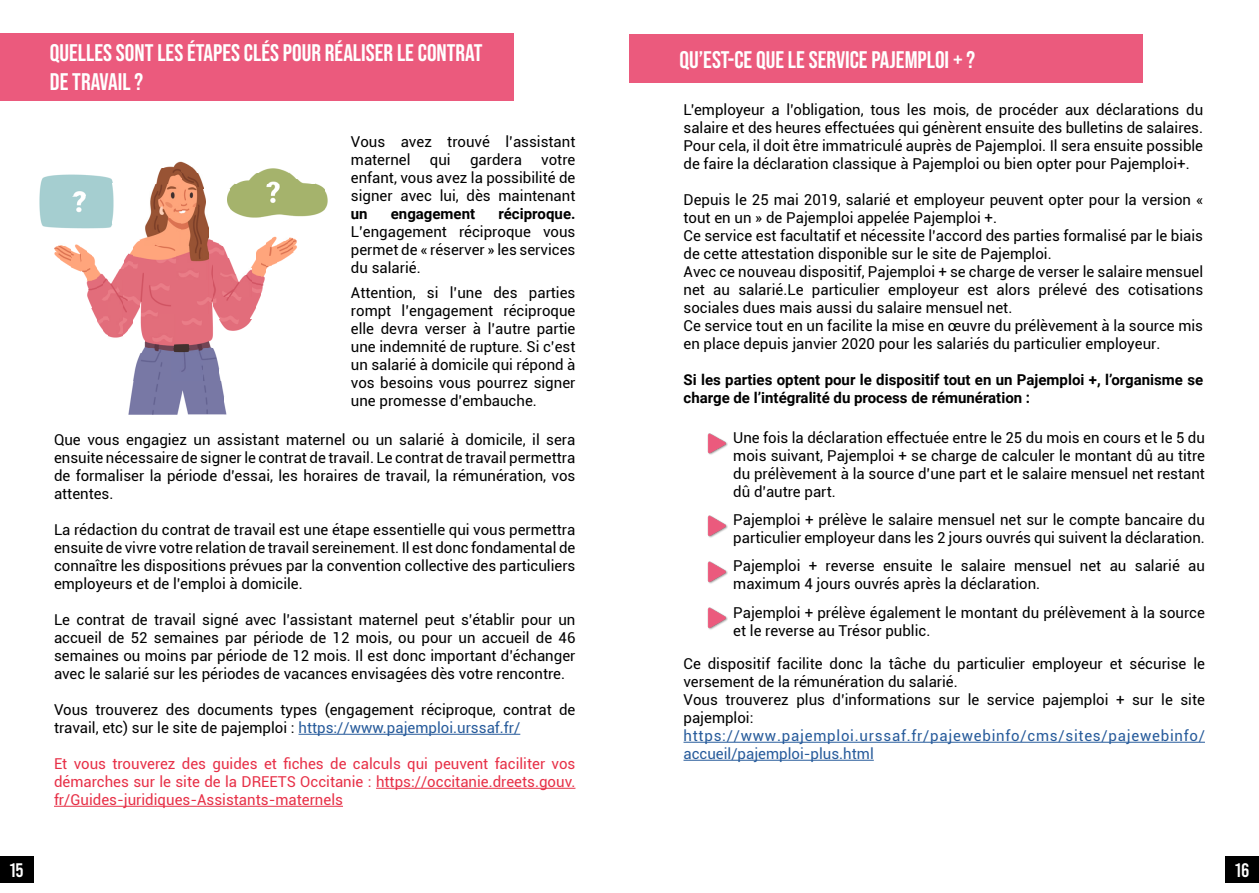
<style>
.page{position:relative;width:1259px;height:893px;background:#fff}
.page>*{position:absolute;margin:0;border:0;box-sizing:border-box;transform-origin:0 0}
.t1{font:24px/28.8px "Bebas Neue";color:#fff}
.t2{font:19.5px "Bebas";color:#fff}
.t3{font:15px/18px "Roboto";color:#000;text-align:justify}
.t4{font:15px/18px "Roboto";color:#e73047;text-align:justify}
.t5{font:700 15px/18px "Roboto";color:#000}
.t6{font:15px/18px "Roboto";letter-spacing:.05em;color:#275b9b}
.s1{color:#275b9b}
</style>
<div class="page">
<div style="left:0;top:856px;width:33px;height:26px;background:#000"></div>
<div style="left:1225px;top:856px;width:34px;height:26px;background:#000"></div>
<div style="left:0;top:34px;width:513px;height:67px;background:#eb5a7d"></div>
<img style="left:129px;top:381px;width:95px;height:34px">
<img style="left:224px;top:402px;width:3px;height:13px">
<img style="left:134px;top:353px;width:37px;height:28px">
<img style="left:171px;top:347px;width:48px;height:34px">
<img style="left:141px;top:347px;width:30px;height:6px">
<img style="left:145px;top:246px;width:63px;height:101px">
<img style="left:208px;top:229px;width:6px;height:118px">
<img style="left:107px;top:279px;width:16px;height:59px">
<img style="left:139px;top:238px;width:6px;height:103px">
<img style="left:102px;top:274px;width:5px;height:61px">
<img style="left:123px;top:253px;width:6px;height:82px">
<img style="left:97px;top:269px;width:5px;height:60px">
<img style="left:129px;top:246px;width:5px;height:83px">
<img style="left:219px;top:274px;width:32px;height:56px">
<img style="left:91px;top:255px;width:6px;height:65px">
<img style="left:134px;top:241px;width:5px;height:78px">
<img style="left:214px;top:241px;width:5px;height:77px">
<img style="left:251px;top:259px;width:5px;height:58px">
<img style="left:86px;top:251px;width:5px;height:55px">
<img style="left:256px;top:247px;width:6px;height:60px">
<img style="left:262px;top:242px;width:5px;height:49px">
<img style="left:81px;top:247px;width:5px;height:30px">
<img style="left:70px;top:244px;width:11px;height:28px">
<img style="left:219px;top:257px;width:16px;height:17px">
<svg style="left:246px;top:269px;width:5px;height:5px"></svg>
<img style="left:267px;top:238px;width:5px;height:30px">
<img style="left:60px;top:246px;width:10px;height:20px">
<svg style="left:113px;top:264px;width:10px;height:16px"></svg>
<img style="left:272px;top:236px;width:5px;height:29px">
<img style="left:54px;top:245px;width:6px;height:14px">
<img style="left:277px;top:240px;width:11px;height:23px">
<img style="left:288px;top:237px;width:6px;height:20px">
<img style="left:293px;top:237px;width:4px;height:14px">
<img style="left:145px;top:218px;width:37px;height:28px">
<img style="left:182px;top:206px;width:26px;height:40px">
<svg style="left:219px;top:244px;width:9px;height:13px"></svg>
<img style="left:39px;top:174px;width:74px;height:55px">
<img style="left:113px;top:191px;width:1px;height:23px">
<img style="left:150px;top:184px;width:32px;height:34px">
<img style="left:230px;top:184px;width:95px;height:34px">
<img style="left:227px;top:190px;width:3px;height:18px">
<img style="left:325px;top:191px;width:3px;height:18px">
<img style="left:182px;top:173px;width:21px;height:33px">
<img style="left:203px;top:189px;width:3px;height:17px">
<img style="left:156px;top:167px;width:26px;height:17px">
<img style="left:236px;top:178px;width:75px;height:6px">
<img style="left:251px;top:173px;width:45px;height:5px">
<svg style="left:182px;top:162px;width:15px;height:11px"></svg>
<img style="left:258px;top:168px;width:30px;height:5px">
<img style="left:167px;top:161px;width:15px;height:6px">
<hr style="left:298px;top:734px;width:222px;height:1px;background:#275b9b">
<hr style="left:376px;top:788px;width:199px;height:1px;background:#e73047">
<hr style="left:54px;top:806px;width:289px;height:1px;background:#e73047">
<div style="left:629px;top:34px;width:513px;height:49px;background:#eb5a7d"></div>
<hr style="left:683px;top:742px;width:522px;height:1px;background:#275b9b">
<hr style="left:683px;top:760px;width:191px;height:1px;background:#275b9b">
<img style="left:707px;top:433px;width:21px;height:22px">
<img style="left:707px;top:515px;width:21px;height:23px">
<img style="left:707px;top:561px;width:21px;height:23px">
<img style="left:707px;top:607px;width:21px;height:23px">
<h1 class="t1" style="left:50px;top:38px;width:434px">QUELLES SONT LES ÉTAPES CLÉS POUR RÉALISER LE CONTRAT<br>DE TRAVAIL ?</h1>
<p class="t3" style="left:351px;top:132px;width:226px">Vous avez trouvé l’assistant maternel</p>
<p class="t3" style="left:430px;top:150px;width:22px">qui</p>
<p class="t3" style="left:470px;top:150px;width:53px">gardera</p>
<p class="t3" style="left:351px;top:150px;width:226px;text-indent:190px">votre enfant, vous avez la possibilité de signer avec lui, dès maintenant</p>
<p class="t5" style="left:351px;top:204px;width:18px">un</p>
<p class="t5" style="left:391px;top:204px;width:86px">engagement</p>
<p class="t5" style="left:498px;top:204px;width:79px">réciproque.</p>
<p class="t3" style="left:351px;top:222px;width:226px">L’engagement réciproque vous permet de « réserver » les services du salarié.</p>
<p class="t3" style="left:351px;top:283px;width:226px">Attention, si l’une des parties rompt l’engagement réciproque elle devra verser à l’autre partie une indemnité de rupture. Si c’est un salarié à domicile qui répond à vos besoins vous pourrez signer une promesse d’embauche.</p>
<p class="t3" style="left:54px;top:430px;width:523px">Que vous engagiez un assistant maternel ou un salarié à domicile, il sera ensuite nécessaire de signer le contrat de travail. Le contrat de travail permettra de formaliser la période d’essai, les horaires de travail, la rémunération, vos attentes.</p>
<p class="t3" style="left:54px;top:520px;width:523px">La rédaction du contrat de travail est une étape essentielle qui vous permettra ensuite de vivre votre relation de travail sereinement. Il est donc fondamental de connaître les dispositions prévues par la convention collective des particuliers employeurs et de l’emploi à domicile.</p>
<p class="t3" style="left:54px;top:610px;width:523px">Le contrat de travail signé avec l’assistant maternel peut s’établir pour un accueil de 52 semaines par période de 12 mois, ou pour un accueil de 46 semaines ou moins par période de 12 mois. Il est donc important d’échanger avec le salarié sur les périodes de vacances envisagées dès votre rencontre.</p>
<p class="t3" style="left:54px;top:700px;width:523px">Vous trouverez des documents types (engagement réciproque, contrat de travail, etc) sur le site de pajemploi : <span class="s1">https://www.pajemploi.urssaf.fr/</span></p>
<p class="t4" style="left:54px;top:754px;width:523px">Et vous trouverez des guides et fiches de calculs qui peuvent faciliter vos démarches sur le site de la DREETS Occitanie : https://occitanie.dreets.gouv. fr/Guides-juridiques-Assistants-maternels</p>
<h1 class="t1" style="left:679px;top:45px;width:297px">QU’EST-CE QUE LE SERVICE PAJEMPLOI + ?</h1>
<p class="t3" style="left:683px;top:100px;width:521px">L’employeur a l’obligation, tous les mois, de procéder aux déclarations du salaire et des heures effectuées qui génèrent ensuite des bulletins de salaires.<br>Pour cela, il doit être immatriculé auprès de Pajemploi. Il sera ensuite possible de faire la déclaration classique à Pajemploi ou bien opter pour Pajemploi+.</p>
<p class="t3" style="left:683px;top:190px;width:521px;text-align:left">Depuis le 25 mai 2019, salarié et employeur peuvent opter pour la version « tout en un » de Pajemploi appelée Pajemploi +.<br>Ce service est facultatif et nécessite l’accord des parties formalisé par le biais de cette attestation disponible sur le site de Pajemploi.<br>Avec ce nouveau dispositif, Pajemploi + se charge de verser le salaire mensuel net au salarié.Le particulier employeur est alors prélevé des cotisations sociales dues mais aussi du salaire mensuel net.<br>Ce service tout en un facilite la mise en œuvre du prélèvement à la source mis en place depuis janvier 2020 pour les salariés du particulier employeur.</p>
<p class="t5" style="left:683px;top:370px;width:521px">Si les parties optent pour le dispositif tout en un Pajemploi +, l’organisme se charge de l’intégralité du process de rémunération :</p>
<p class="t3" style="left:733px;top:428px;width:473px">Une fois la déclaration effectuée entre le 25 du mois en cours et le 5 du mois suivant, Pajemploi + se charge de calculer le montant dû au titre du prélèvement à la source d’une part et le salaire mensuel net restant dû d’autre part.</p>
<p class="t3" style="left:733px;top:510px;width:473px">Pajemploi + prélève le salaire mensuel net sur le compte bancaire du particulier employeur dans les 2 jours ouvrés qui suivent la déclaration.</p>
<p class="t3" style="left:733px;top:556px;width:473px">Pajemploi + reverse ensuite le salaire mensuel net au salarié au maximum 4 jours ouvrés après la déclaration.</p>
<p class="t3" style="left:733px;top:603px;width:473px">Pajemploi + prélève également le montant du prélèvement à la source et le reverse au Trésor public.</p>
<p class="t3" style="left:683px;top:654px;width:523px;text-align:left">Ce dispositif facilite donc la tâche du particulier employeur et sécurise le versement de la rémunération du salarié.<br>Vous trouverez plus d’informations sur le service pajemploi + sur le site pajemploi:</p>
<p class="t6" style="left:683px;top:726px;width:523px">https://www.pajemploi.urssaf.fr/pajewebinfo/cms/sites/pajewebinfo/ accueil/pajemploi-plus.html</p>
<h2 class="t2" style="left:10px;top:860px;width:16px">15</h2>
<h2 class="t2" style="left:1235px;top:860px;width:16px">16</h2>
</div>
